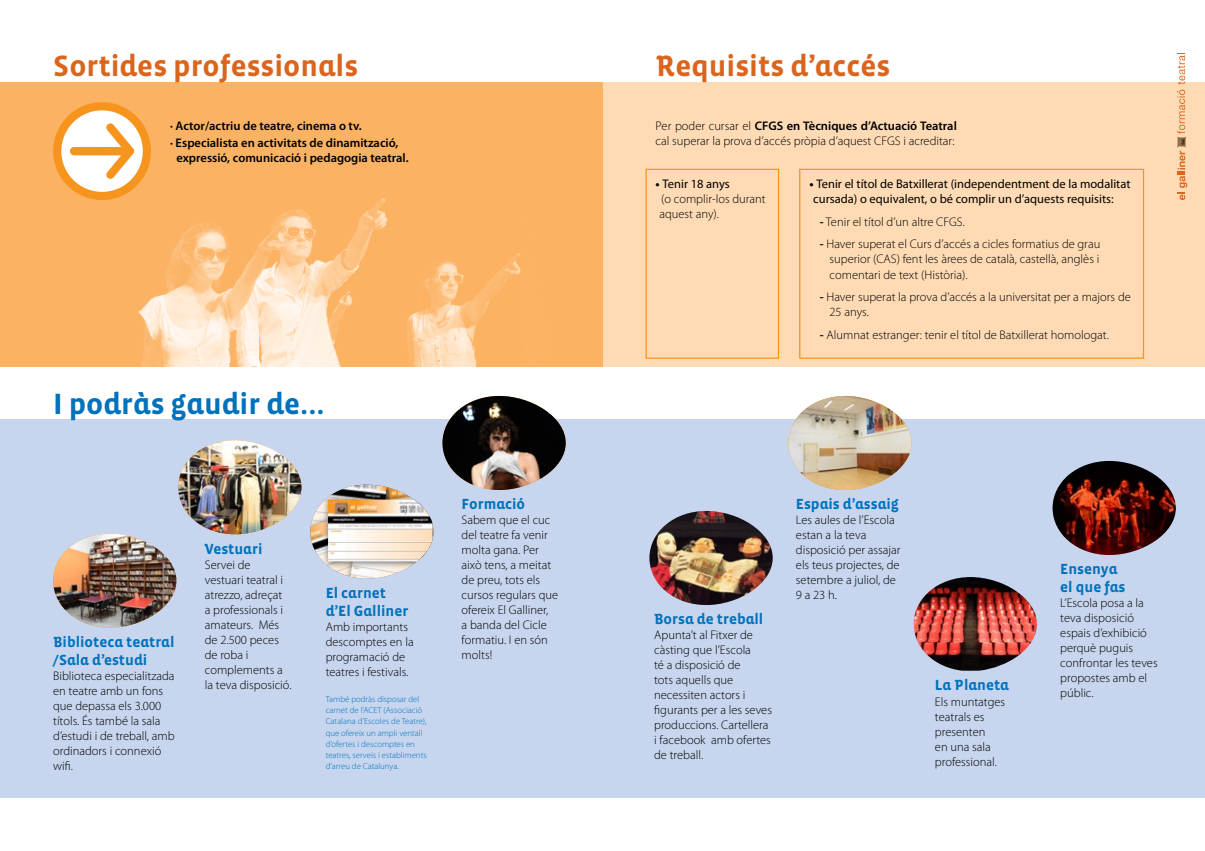
<style>
.page{position:relative;width:1205px;height:851px;background:#fff}
.page>*{position:absolute;margin:0;border:0;box-sizing:border-box;transform-origin:0 0}
.t1{font:700 30px "Vista Sans Alt";color:#dc651e}
.t2{font:700 30px "Vista Sans Alt";color:#0072bc}
.t3{font:700 15px/17.5px "Vista Sans Alt";color:#0072bc}
.t4{font:300 12.5px/15px "Myriad Pro";color:#000}
.t5{font:600 12.5px/17.5px "Myriad Pro";color:#000}
.t6{font:12.5px/15px "Myriad Pro";color:#000}
.t7{font:300 8.75px/11.2px "Myriad Pro";color:#0072bc}
.s1{font-weight:600}
.s2{font-weight:700}
.s3{font-weight:400}
</style>
<div class="page">
<div style="left:0;top:419px;width:1205px;height:379px;background:#c7d6ee"></div>
<div style="left:602px;top:82px;width:603px;height:285px;background:#fedbb4"></div>
<div style="left:645px;top:169px;width:134px;height:189px;border:1px solid #f7941e"></div>
<div style="left:799px;top:169px;width:345px;height:189px;border:1px solid #f7941e"></div>
<svg style="left:1177px;top:53px;width:10px;height:147px"></svg>
<img style="left:649px;top:511px;width:124px;height:94px">
<img style="left:788px;top:396px;width:123px;height:94px">
<img style="left:1052px;top:461px;width:124px;height:94px">
<img style="left:914px;top:577px;width:123px;height:93px">
<img style="left:0;top:82px;width:602px;height:285px">
<svg style="left:57px;top:106px;width:90px;height:90px"></svg>
<div style="left:53px;top:102px;width:98px;height:98px;border:8px solid #f7941e;border-radius:50%"></div>
<svg style="left:66px;top:116px;width:81px;height:70px"></svg>
<img style="left:53px;top:533px;width:188px;height:94px">
<img style="left:178px;top:440px;width:123px;height:94px">
<img style="left:394px;top:489px;width:11px;height:5px">
<img style="left:332px;top:484px;width:54px;height:10px">
<img style="left:310px;top:506px;width:33px;height:69px">
<img style="left:350px;top:568px;width:57px;height:10px">
<div style="left:322px;top:494px;width:112px;height:74px;background:#000;opacity:.54"></div>
<img style="left:328px;top:499px;width:104px;height:62px">
<img style="left:442px;top:396px;width:124px;height:94px">
<h1 class="t1" style="left:53px;top:51px;width:307px">Sortides professionals</h1>
<p class="t5" style="left:170px;top:117px;width:230px">· Actor/actriu de teatre, cinema o tv.<br>· Especialista en activitats de dinamització,</p>
<p class="t5" style="left:176px;top:149px;width:234px">expressió, comunicació i pedagogia teatral.</p>
<h1 class="t2" style="left:53px;top:388px;width:273px">I podràs gaudir de...</h1>
<p class="t3" style="left:53px;top:633px;width:123px">Biblioteca teatral /Sala d’estudi</p>
<p class="t4" style="left:53px;top:667px;width:123px">Biblioteca especialitzada en teatre amb un fons que depassa els 3.000 títols. És també la sala d’estudi i de treball, amb ordinadors i connexió wifi.</p>
<p class="t3" style="left:205px;top:540px;width:59px">Vestuari</p>
<p class="t4" style="left:205px;top:557px;width:88px">Servei de vestuari teatral i atrezzo, adreçat<br>a professionals i amateurs. Més de 2.500 peces de roba i complements a la teva disposició.</p>
<p class="t3" style="left:326px;top:584px;width:84px">El carnet d’El Galliner</p>
<p class="t4" style="left:326px;top:618px;width:89px">Amb importants descomptes en la programació de teatres i festivals.</p>
<p class="t7" style="left:326px;top:693px;width:103px">També podràs disposar del carnet de l’ACET (Associació<br>Catalana d’Escoles de Teatre), que ofereix un ampli ventall d’ofertes i descomptes en teatres, serveis i establiments d’arreu de Catalunya.</p>
<p class="t3" style="left:462px;top:496px;width:65px">Formació</p>
<p class="t4" style="left:462px;top:512px;width:98px">Sabem que el cuc del teatre fa venir molta gana. Per això tens, a meitat de preu, tots els cursos regulars que ofereix El Galliner,<br>a banda del Cicle formatiu. I en són molts!</p>
<h1 class="t1" style="left:656px;top:51px;width:236px">Requisits d’accés</h1>
<p class="t4" style="left:656px;top:118px;width:303px">Per poder cursar el <span class="s1">CFGS en Tècniques d’Actuació Teatral </span>cal superar la prova d’accés pròpia d’aquest CFGS i acreditar:</p>
<p class="t4" style="left:659px;top:177px;width:108px;text-indent:-4px"><span class="s2">•</span> <span class="s3">Tenir 18 anys<br></span>(o complir-los durant aquest any).</p>
<p class="t6" style="left:813px;top:176px;width:319px;text-indent:-4px"><span class="s2">•</span> Tenir el títol de Batxillerat (independentment de la modalitat cursada) o equivalent, o bé complir un d’aquests requisits:</p>
<p class="t4" style="left:820px;top:214px;width:147px"><span class="s1">-</span> Tenir el títol d’un altre CFGS.</p>
<p class="t4" style="left:829px;top:237px;width:272px;text-align:justify;text-indent:-10px"><span class="s1">-</span> Haver superat el Curs d’accés a cicles formatius de grau superior (CAS) fent les àrees de català, castellà, anglès i comentari de text (Història).</p>
<p class="t4" style="left:829px;top:289px;width:303px;text-indent:-10px"><span class="s1">-</span> Haver superat la prova d’accés a la universitat per a majors de<br>25 anys.</p>
<p class="t4" style="left:820px;top:327px;width:290px"><span class="s1">-</span> Alumnat estranger: tenir el títol de Batxillerat homologat.</p>
<p class="t3" style="left:654px;top:610px;width:111px">Borsa de treball</p>
<p class="t4" style="left:654px;top:627px;width:119px">Apunta’t al Fitxer de càsting que l’Escola<br>té a disposició de<br>tots aquells que necessiten actors i figurants per a les seves produccions. Cartellera i facebook amb ofertes de treball.</p>
<p class="t3" style="left:796px;top:496px;width:104px">Espais d’assaig</p>
<p class="t4" style="left:796px;top:512px;width:106px">Les aules de l’Escola estan a la teva disposició per assajar els teus projectes, de setembre a juliol, de<br>9 a 23 h.</p>
<p class="t3" style="left:935px;top:677px;width:75px">La Planeta</p>
<p class="t4" style="left:935px;top:693px;width:72px">Els muntatges teatrals es presenten<br>en una sala professional.</p>
<p class="t3" style="left:1060px;top:560px;width:67px">Ensenya el que fas</p>
<p class="t4" style="left:1060px;top:595px;width:99px">L’Escola posa a la teva disposició espais d’exhibició perquè puguis confrontar les teves propostes amb el públic.</p>
</div>
